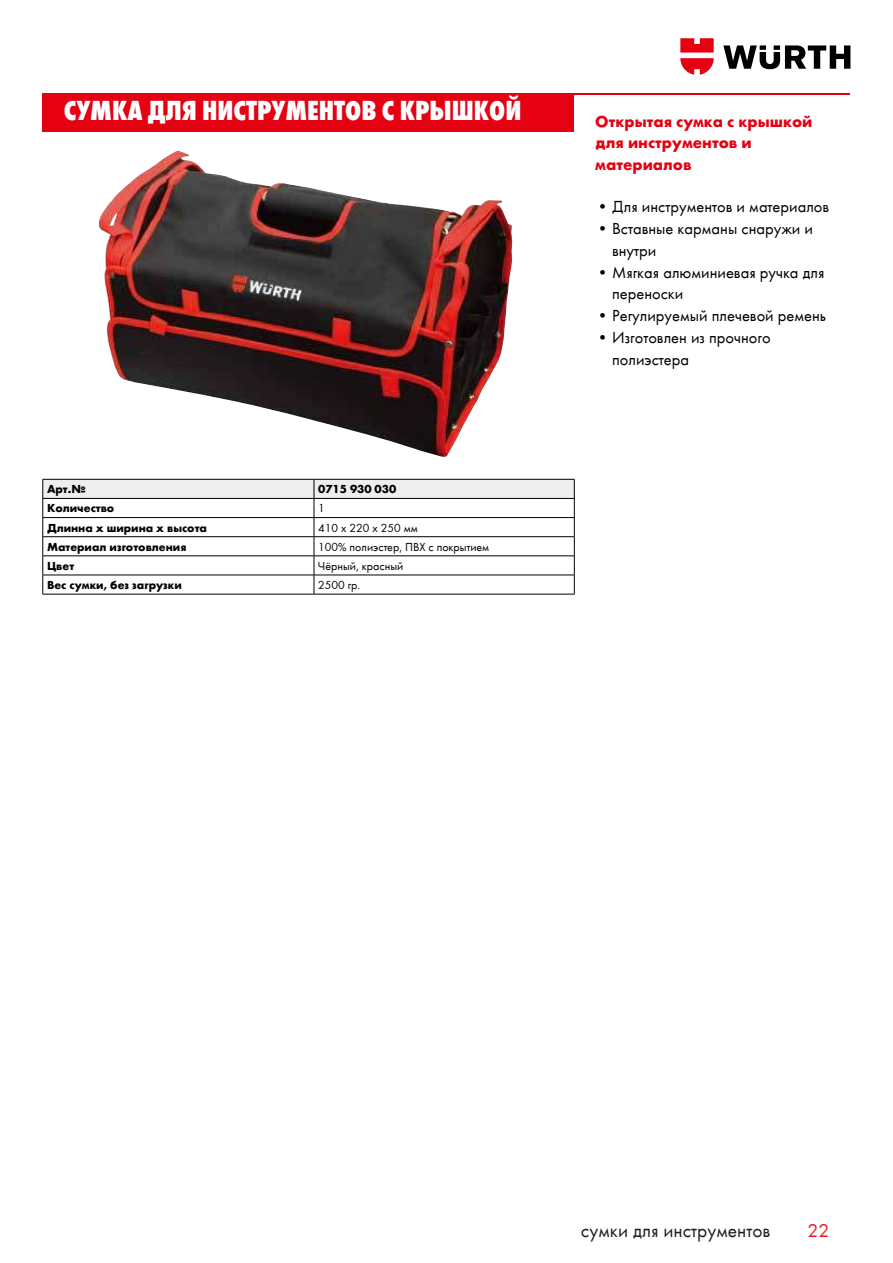
<style>
.page{position:relative;width:893px;height:1263px;background:#fff}
.page>*{position:absolute;margin:0;border:0;box-sizing:border-box;transform-origin:0 0}
.t1{font:28.5px "Wuerth Extra Bold Cond Caps";color:#fff}
.t2{font:19.5px "Wuerth";color:#231f20}
.t3{font:19.5px "Wuerth";color:#ed1c24}
.t4{font:16.5px/21.8px "Wuerth";color:#000}
.t5{font:700 16.5px/21.8px "Wuerth";color:#e50012}
.t6{font:700 12px "Wuerth";color:#000}
.t7{font:12px "Wuerth";color:#000}
.t8{font:12px "Wuerth Global";color:#000}
.t9{font:700 12px "Wuerth Global";color:#000}
.s1{font-family:"Wuerth Global"}
.s2{font-family:"Wuerth"}
</style>
<div class="page">
<svg style="left:723px;top:45px;width:127px;height:24px"></svg>
<svg style="left:680px;top:38px;width:34px;height:37px"></svg>
<hr style="left:43px;top:93px;width:807px;height:2px;background:#e50012">
<div style="left:43px;top:93px;width:531px;height:38px;background:#e50012"></div>
<hr style="left:43px;top:594px;width:271px;height:1px;background:#000">
<svg style="left:43px;top:479px;width:532px;height:115px"></svg>
<hr style="left:314px;top:594px;width:261px;height:1px;background:#000">
<img style="left:98px;top:151px;width:415px;height:306px">
<h1 class="t1" style="left:64px;top:91px;width:459px">сумка для ниструментов с крышкой</h1>
<p class="t6" style="left:47px;top:480px;width:40px">Арт.№</p>
<p class="t9" style="left:318px;top:484px;width:79px">0715 930 030</p>
<p class="t6" style="left:47px;top:499px;width:69px">Количество</p>
<p class="t8" style="left:318px;top:503px;width:8px">1</p>
<p class="t6" style="left:47px;top:519px;width:161px">Длинна <span class="s1">x</span> ширина <span class="s1">x</span> высота</p>
<p class="t8" style="left:318px;top:523px;width:101px">410 x 220 x 250 <span class="s2">мм</span></p>
<p class="t6" style="left:47px;top:538px;width:141px">Материал изготовления</p>
<p class="t7" style="left:318px;top:538px;width:173px"><span class="s1">100%</span> полиэстер<span class="s1">,</span> ПВХ с покрытием</p>
<p class="t6" style="left:47px;top:557px;width:29px">Цвет</p>
<p class="t7" style="left:318px;top:558px;width:87px">Чёрный, красный</p>
<p class="t6" style="left:47px;top:576px;width:136px">Вес сумки, без загрузки</p>
<p class="t8" style="left:318px;top:580px;width:43px">2500 <span class="s2">гр.</span></p>
<p class="t5" style="left:595px;top:109px;width:219px">Открытая сумка с крышкой для инструментов и материалов</p>
<p class="t4" style="left:597px;top:195px;width:233px"><span class="s1">•</span> Для инструментов и материалов</p>
<p class="t4" style="left:612px;top:217px;width:203px;text-indent:-15px"><span class="s1">•</span> Вставные карманы снаружи и внутри</p>
<p class="t4" style="left:612px;top:260px;width:214px;text-indent:-15px"><span class="s1">•</span> Мягкая алюминиевая ручка для переноски</p>
<p class="t4" style="left:597px;top:304px;width:230px"><span class="s1">•</span> Регулируемый плечевой ремень</p>
<p class="t4" style="left:612px;top:326px;width:160px;text-indent:-15px"><span class="s1">•</span> Изготовлен из прочного полиэстера</p>
<p class="t2" style="left:581px;top:1217px;width:191px">сумки для инструментов</p>
<p class="t3" style="left:808px;top:1217px;width:23px">22</p>
</div>
